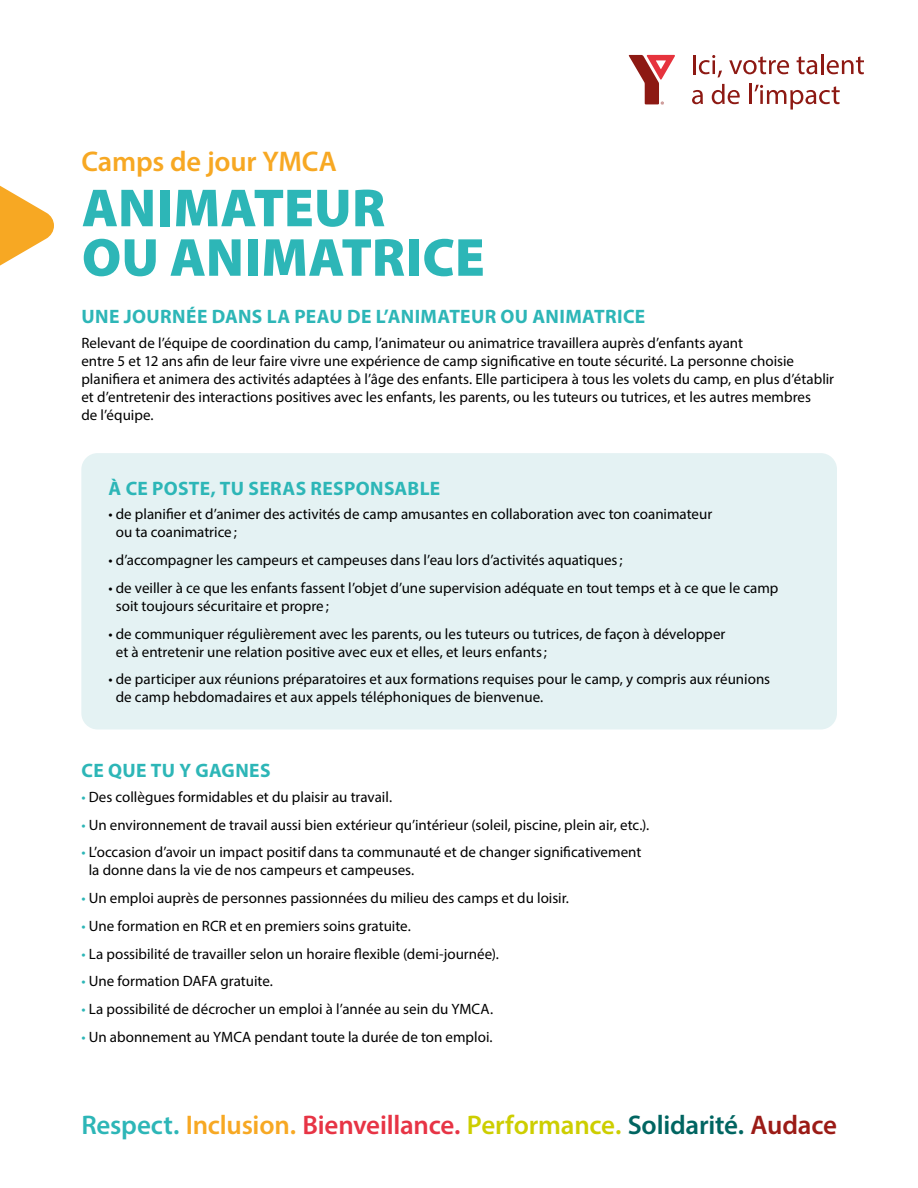
<style>
.page{position:relative;width:918px;height:1188px;background:#fff}
.page>*{position:absolute;margin:0;border:0;box-sizing:border-box;transform-origin:0 0}
.t1{font:900 54px/49.5px "Myriad Pro";letter-spacing:.005em;color:#2db6b7}
.t2{font:600 28.5px "Myriad Pro";letter-spacing:-.01em;color:#f7a823}
.t3{font:600 27px "Myriad Pro";letter-spacing:-.01em;color:#e73445}
.t4{font:700 19.5px "Myriad Pro";letter-spacing:.015em;color:#2db6b7}
.t5{font:15px/18px "Myriad Pro";color:#000}
.s1{color:#2db6b7}
.s2{color:#f7a823}
.s3{color:#cdce00}
.s4{color:#006561}
.s5{color:#9b1b16}
</style>
<div class="page">
<hr style="left:693px;top:55px;width:3px;height:19px;background:#8d1913">
<svg style="left:699px;top:55px;width:23px;height:23px"></svg>
<svg style="left:729px;top:56px;width:60px;height:18px"></svg>
<svg style="left:797px;top:56px;width:20px;height:18px"></svg>
<hr style="left:821px;top:54px;width:3px;height:20px;background:#8d1913">
<svg style="left:827px;top:56px;width:37px;height:18px"></svg>
<svg style="left:692px;top:90px;width:11px;height:14px"></svg>
<svg style="left:712px;top:84px;width:28px;height:20px"></svg>
<hr style="left:749px;top:84px;width:2px;height:20px;background:#8d1913">
<svg style="left:754px;top:85px;width:86px;height:25px"></svg>
<svg style="left:629px;top:55px;width:46px;height:50px"></svg>
<svg style="left:0;top:185px;width:54px;height:81px"></svg>
<div style="left:81px;top:453px;width:756px;height:276px;background:#e4f2f3;border-radius:16px"></div>
<h2 class="t2" style="left:81px;top:143px;width:257px">Camps de jour YMCA</h2>
<h1 class="t1" style="left:82px;top:181px;width:404px">ANIMATEUR<br>OU ANIMATRICE</h1>
<h3 class="t4" style="left:82px;top:304px;width:565px">UNE JOURNÉE DANS LA PEAU DE L’ANIMATEUR OU ANIMATRICE</h3>
<p class="t5" style="left:81px;top:334px;width:754px">Relevant de l’équipe de coordination du camp, l’animateur ou animatrice travaillera auprès d’enfants ayant<br>entre 5 et 12 ans afin de leur faire vivre une expérience de camp significative en toute sécurité. La personne choisie planifiera et animera des activités adaptées à l’âge des enfants. Elle participera à tous les volets du camp, en plus d’établir et d’entretenir des interactions positives avec les enfants, les parents, ou les tuteurs ou tutrices, et les autres membres<br>de l’équipe.</p>
<h3 class="t4" style="left:109px;top:475px;width:333px">À CE POSTE, TU SERAS RESPONSABLE</h3>
<p class="t5" style="left:116px;top:505px;width:598px;text-indent:-7px">• de planifier et d’animer des activités de camp amusantes en collaboration avec ton coanimateur ou ta coanimatrice;</p>
<p class="t5" style="left:108px;top:551px;width:516px">• d’accompagner les campeurs et campeuses dans l’eau lors d’activités aquatiques;</p>
<p class="t5" style="left:116px;top:579px;width:664px;text-indent:-7px">• de veiller à ce que les enfants fassent l’objet d’une supervision adéquate en tout temps et à ce que le camp soit toujours sécuritaire et propre;</p>
<p class="t5" style="left:116px;top:624px;width:611px;text-indent:-7px">• de communiquer régulièrement avec les parents, ou les tuteurs ou tutrices, de façon à développer et à entretenir une relation positive avec eux et elles, et leurs enfants;</p>
<p class="t5" style="left:116px;top:670px;width:656px;text-indent:-7px">• de participer aux réunions préparatoires et aux formations requises pour le camp, y compris aux réunions de camp hebdomadaires et aux appels téléphoniques de bienvenue.</p>
<h3 class="t4" style="left:82px;top:758px;width:190px">CE QUE TU Y GAGNES</h3>
<p class="t5" style="left:81px;top:788px;width:312px"><span class="s1">•</span> Des collègues formidables et du plaisir au travail.</p>
<p class="t5" style="left:81px;top:815px;width:569px"><span class="s1">•</span> Un environnement de travail aussi bien extérieur qu’intérieur (soleil, piscine, plein air, etc.).</p>
<p class="t5" style="left:89px;top:843px;width:554px;text-indent:-7px"><span class="s1">•</span> L’occasion d’avoir un impact positif dans ta communauté et de changer significativement la donne dans la vie de nos campeurs et campeuses.</p>
<p class="t5" style="left:81px;top:889px;width:489px"><span class="s1">•</span> Un emploi auprès de personnes passionnées du milieu des camps et du loisir.</p>
<p class="t5" style="left:81px;top:917px;width:331px"><span class="s1">•</span> Une formation en RCR et en premiers soins gratuite.</p>
<p class="t5" style="left:81px;top:944px;width:419px"><span class="s1">•</span> La possibilité de travailler selon un horaire flexible (demi-journée).</p>
<p class="t5" style="left:81px;top:972px;width:193px"><span class="s1">•</span> Une formation DAFA gratuite.</p>
<p class="t5" style="left:81px;top:1000px;width:413px"><span class="s1">•</span> La possibilité de décrocher un emploi à l’année au sein du YMCA.</p>
<p class="t5" style="left:81px;top:1028px;width:413px"><span class="s1">•</span> Un abonnement au YMCA pendant toute la durée de ton emploi.</p>
<h3 class="t3" style="left:81px;top:1108px;width:757px"><span class="s1">Respect.</span> <span class="s2">Inclusion.</span> Bienveillance. <span class="s3">Performance.</span> <span class="s4">Solidarité.</span> <span class="s5">Audace</span></h3>
</div>
